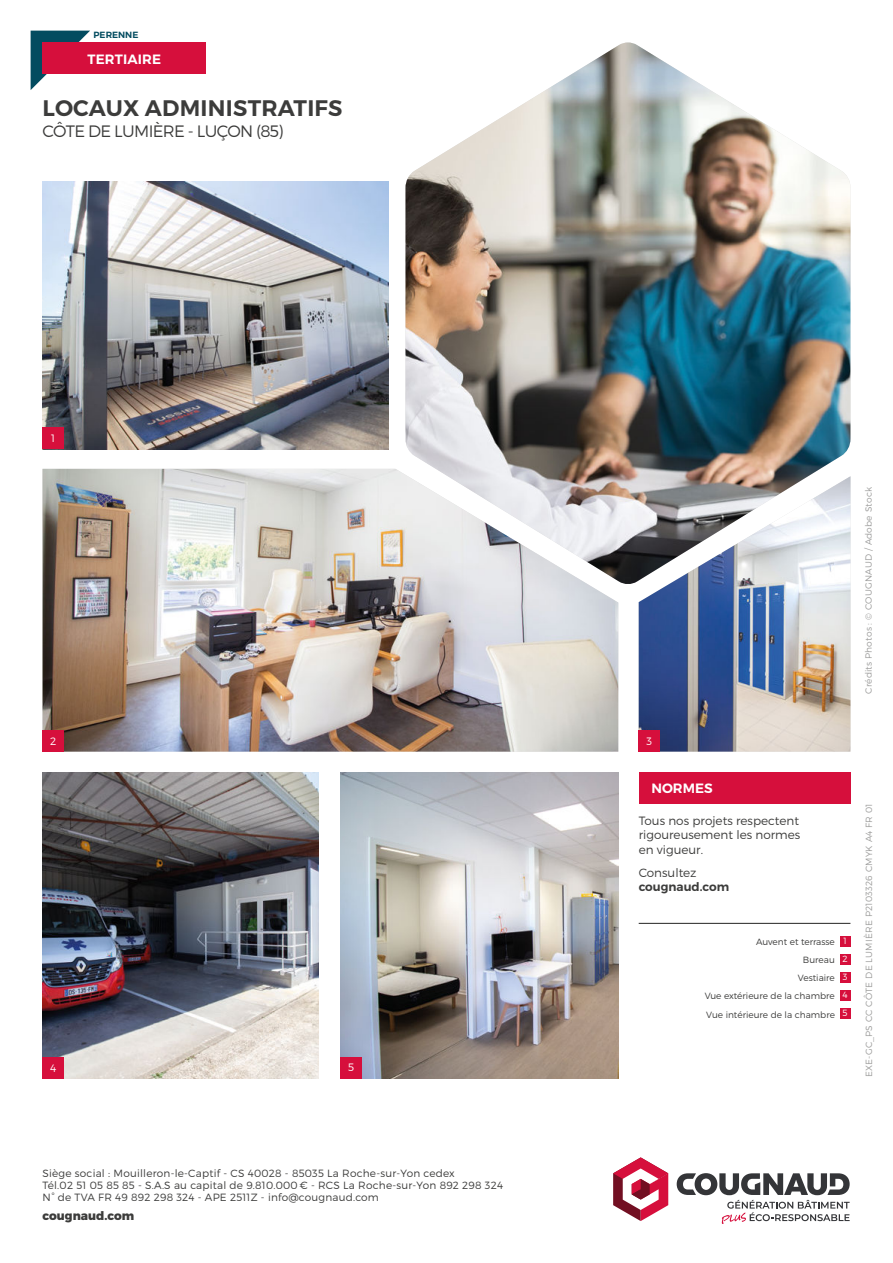
<style>
.page{position:relative;width:893px;height:1263px;background:#fff}
.page>*{position:absolute;margin:0;border:0;box-sizing:border-box;transform-origin:0 0}
.t1{font:600 22.5px "Montserrat";letter-spacing:.01em;color:#3c3c3b}
.t2{font:300 16.5px "Montserrat";letter-spacing:-.04em;color:#3c3c3b}
.t3{font:600 13.5px "Montserrat";letter-spacing:.01em;color:#fff}
.t4{font:300 12px/14.4px "Montserrat";color:#3c3c3b;text-align:justify}
.t5{font:800 12px "Montserrat";color:#3c3c3b}
.t6{font:600 12px "Montserrat";color:#3c3c3b}
.t7{font:300 10.65px "Montserrat";color:#fff}
.t8{font:300 10.5px/12px "Montserrat";letter-spacing:.02em;color:#3c3c3b}
.t9{font:300 9px/18px "Montserrat";color:#3c3c3b;text-align:right}
.t10{font:300 9px "Montserrat";letter-spacing:.02em;color:#9d9d9c}
.t11{font:600 9px "Montserrat";color:#034c60}
.s1{color:#fff}
</style>
<div class="page">
<svg style="left:613px;top:1157px;width:55px;height:64px"></svg>
<svg style="left:677px;top:1173px;width:173px;height:51px"></svg>
<svg style="left:31px;top:31px;width:59px;height:59px"></svg>
<img style="left:43px;top:772px;width:276px;height:307px">
<img style="left:341px;top:772px;width:277px;height:306px">
<img style="left:639px;top:585px;width:211px;height:167px">
<img style="left:43px;top:469px;width:575px;height:283px">
<div style="left:43px;top:730px;width:21px;height:22px;background:#d60f3c"></div>
<div style="left:43px;top:1057px;width:21px;height:22px;background:#d60f3c"></div>
<div style="left:341px;top:1057px;width:21px;height:21px;background:#d60f3c"></div>
<div style="left:639px;top:730px;width:21px;height:22px;background:#d60f3c"></div>
<img style="left:405px;top:43px;width:445px;height:542px">
<hr style="left:639px;top:923px;width:211px;height:1px;background:#3c3c3b">
<div style="left:43px;top:43px;width:163px;height:31px;background:#d60f3c"></div>
<div style="left:639px;top:772px;width:211px;height:32px;background:#d60f3c"></div>
<div style="left:840px;top:936px;width:10px;height:11px;background:#d60f3c"></div>
<div style="left:840px;top:954px;width:10px;height:11px;background:#d60f3c"></div>
<div style="left:840px;top:972px;width:10px;height:11px;background:#d60f3c"></div>
<div style="left:840px;top:990px;width:10px;height:11px;background:#d60f3c"></div>
<img style="left:43px;top:181px;width:345px;height:268px">
<div style="left:43px;top:428px;width:21px;height:21px;background:#d60f3c"></div>
<div style="left:840px;top:1008px;width:10px;height:11px;background:#d60f3c"></div>
<p class="t11" style="left:94px;top:31px;width:46px">PERENNE</p>
<p class="t3" style="left:88px;top:53px;width:75px">TERTIAIRE</p>
<h1 class="t1" style="left:43px;top:98px;width:301px">LOCAUX ADMINISTRATIFS</h1>
<h2 class="t2" style="left:43px;top:122px;width:242px">CÔTE DE LUMIÈRE - LUÇON (85)</h2>
<p class="t7" style="left:51px;top:432px;width:5px">1</p>
<p class="t7" style="left:50px;top:735px;width:8px">2</p>
<p class="t7" style="left:50px;top:1062px;width:8px">4</p>
<p class="t7" style="left:348px;top:1062px;width:8px">5</p>
<p class="t8" style="left:43px;top:1168px;width:462px">Siège social : Mouilleron-le-Captif - CS 40028 - 85035 La Roche-sur-Yon cedex<br>Tél.02 51 05 85 85 - S.A.S au capital de 9.810.000 € - RCS La Roche-sur-Yon 892 298 324<br>N° de TVA FR 49 892 298 324 - APE 2511Z - info@cougnaud.com</p>
<p class="t5" style="left:43px;top:1211px;width:93px">cougnaud.com</p>
<p class="t10" style="left:864px;top:694px;width:208px;rotate:-90deg">Crédits Photos : © COUGNAUD / Adobe Stock</p>
<p class="t7" style="left:646px;top:735px;width:7px">3</p>
<p class="t3" style="left:651px;top:783px;width:63px">NORMES</p>
<p class="t4" style="left:639px;top:813px;width:163px">Tous nos projets respectent rigoureusement les normes en vigueur.</p>
<p class="t4" style="left:639px;top:865px;width:59px">Consultez</p>
<p class="t6" style="left:639px;top:882px;width:92px">cougnaud.com</p>
<p class="t9" style="left:705px;top:933px;width:145px">Auvent et terrasse <span class="s1">1<br></span>Bureau <span class="s1">2<br></span>Vestiaire <span class="s1">3<br></span>Vue extérieure de la chambre <span class="s1">4</span></p>
<p class="t9" style="left:706px;top:1006px;width:143px">Vue intérieure de la chambre <sup>5</sup></p>
<p class="t10" style="left:864px;top:1077px;width:275px;rotate:-90deg">EXE-GC_PS CC CÔTE DE LUMIÈRE P2103326 CMYK A4 FR 01</p>
</div>
